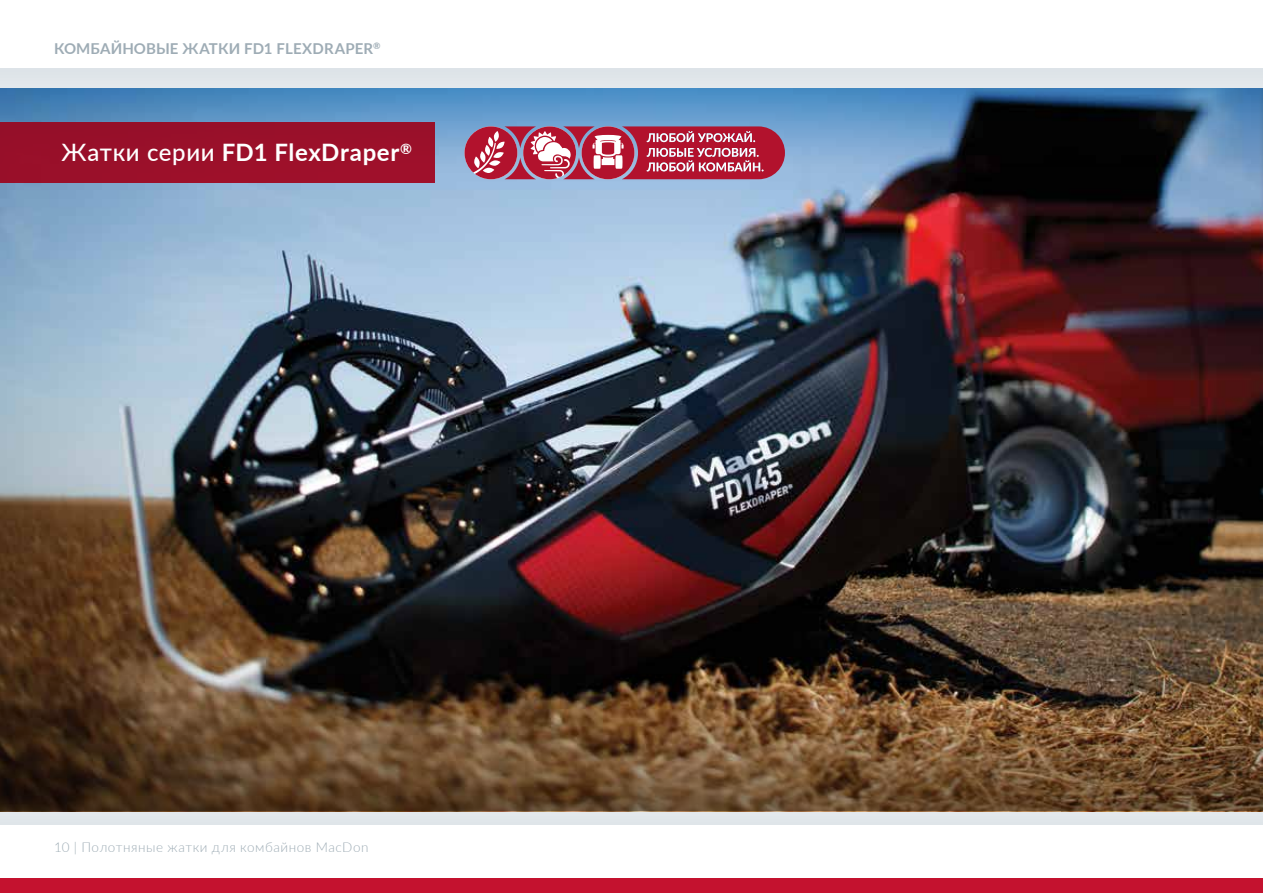
<style>
.page{position:relative;width:1263px;height:893px;background:#fff}
.page>*{position:absolute;margin:0;border:0;box-sizing:border-box;transform-origin:0 0}
.t1{font:700 24px "Lato";letter-spacing:.025em;color:#fff}
.t2{font:700 15px "Lato";letter-spacing:.01em;color:#9eacb5}
.t3{font:300 13.5px "Lato";letter-spacing:.04em;color:#9eacb5}
.s1{font-weight:500}
</style>
<div class="page">
<div style="left:0;top:878px;width:1263px;height:15px;background:#c4122f"></div>
<div style="left:0;top:68px;width:1263px;height:756px;background:#e0e6ea"></div>
<img style="left:0;top:169px;width:1263px;height:504px">
<svg style="left:0;top:673px;width:1263px;height:138px;background:#61452b"></svg>
<svg style="left:0;top:89px;width:1263px;height:80px;background:#487399"></svg>
<div style="left:0;top:122px;width:434px;height:61px;background:#9a102a"></div>
<svg style="left:464px;top:126px;width:321px;height:53px;background:#ba5067"></svg>
<p class="t2" style="left:54px;top:37px;width:328px">КОМБАЙНОВЫЕ ЖАТКИ FD1 FLEXDRAPER<sup>®</sup></p>
<h1 class="t1" style="left:62px;top:135px;width:352px"><span class="s1">Жатки серии</span> FD1 FlexDraper<sup>®</sup></h1>
<p class="t3" style="left:54px;top:837px;width:316px">10 | Полотняные жатки для комбайнов MacDon</p>
</div>
